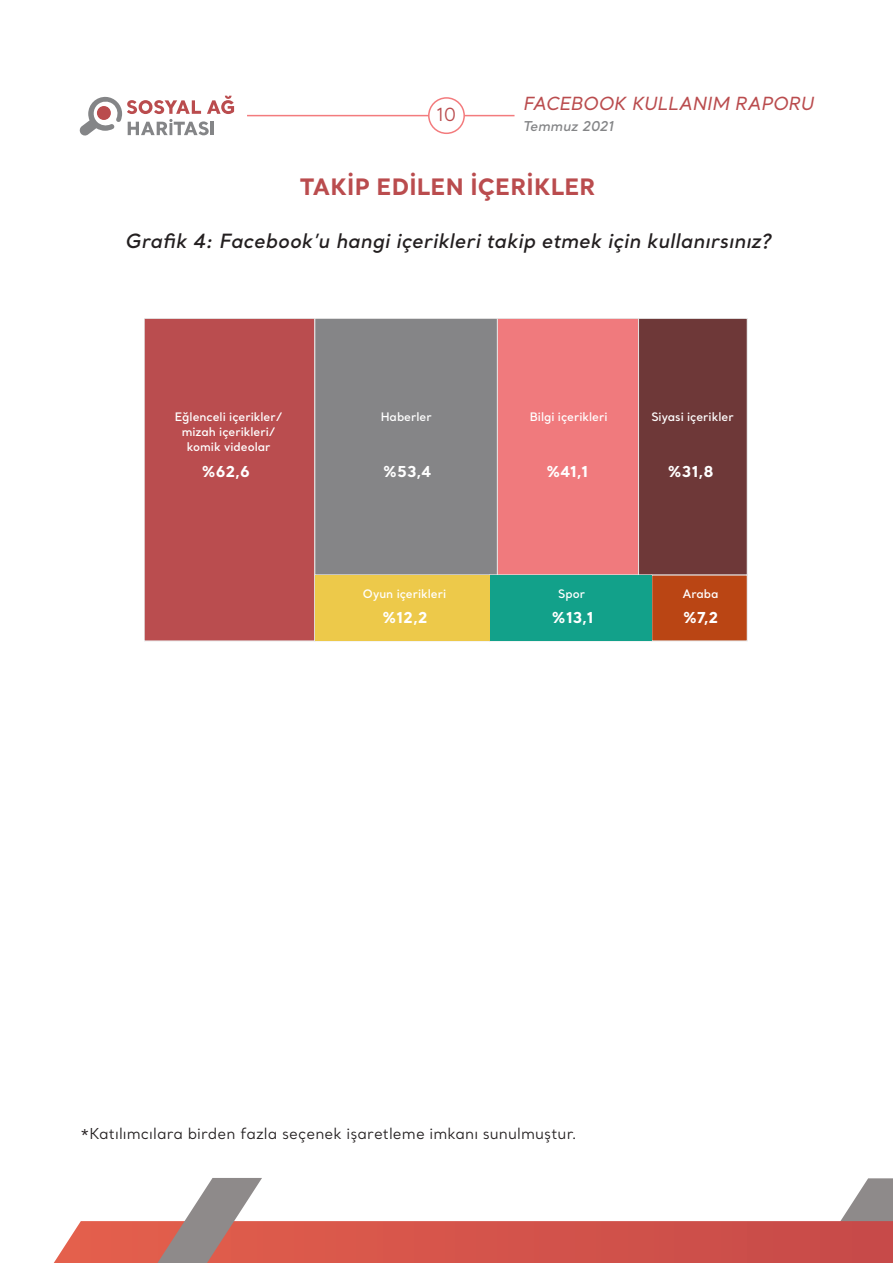
<style>
.page{position:relative;width:893px;height:1263px;background:#fff}
.page>*{position:absolute;margin:0;border:0;box-sizing:border-box;transform-origin:0 0}
.ANA_METIN{font:700 22.5px "Santral";letter-spacing:.01em;color:#ba4c4e}
.ANA_METIN-2{font:italic 600 19.5px "Santral";letter-spacing:.005em;color:#231f20}
.t1{font:italic 500 18px "Santral";letter-spacing:-.005em;color:#ba4c4e}
.t2{font:18px "Santral";color:#ba4c4e}
.ANA_METIN-3{font:15px "Santral";letter-spacing:.005em;color:#231f20}
.t3{font:700 15px "Santral";letter-spacing:-.005em;color:#fff}
.t4{font:italic 600 13.5px "Santral";color:#848587}
.t5{font:600 11.7px/14.9px "Santral";color:#fff;text-align:center}
</style>
<div class="page">
<hr style="left:247px;top:115px;width:267px;height:1px;background:#f37b7d">
<div style="left:429px;top:98px;width:35px;height:35px;background:#fff;border-radius:50%"></div>
<div style="left:428px;top:97px;width:37px;height:37px;border:2px solid #f37b7d;border-radius:50%"></div>
<svg style="left:79px;top:96px;width:155px;height:40px"></svg>
<svg style="left:54px;top:1178px;width:839px;height:85px"></svg>
<div style="left:145px;top:319px;width:170px;height:322px;background:#ba4d4f"></div>
<div style="left:145px;top:319px;width:170px;height:322px;border:1px solid #e6e6e6"></div>
<div style="left:315px;top:319px;width:182px;height:256px;background:#858587"></div>
<div style="left:497px;top:319px;width:141px;height:256px;background:#f07a7d"></div>
<div style="left:497px;top:319px;width:142px;height:256px;border:1px solid #e6e6e6"></div>
<div style="left:638px;top:319px;width:109px;height:256px;background:#6e3838"></div>
<div style="left:638px;top:319px;width:109px;height:256px;border:1px solid #e6e6e6"></div>
<div style="left:652px;top:575px;width:95px;height:66px;background:#ba4514"></div>
<div style="left:315px;top:575px;width:174px;height:66px;background:#edc94a"></div>
<div style="left:490px;top:575px;width:161px;height:66px;background:#12a18a"></div>
<h3 class="t2" style="left:436px;top:103px;width:21px">10</h3>
<h3 class="t1" style="left:523px;top:92px;width:292px">FACEBOOK KULLANIM RAPORU</h3>
<p class="t4" style="left:523px;top:117px;width:93px">Temmuz 2021</p>
<p class="ANA_METIN" style="left:300px;top:171px;width:297px">TAKİP EDİLEN İÇERİKLER</p>
<p class="ANA_METIN-2" style="left:125px;top:228px;width:647px">Grafik 4: Facebook’u hangi içerikleri takip etmek için kullanırsınız?</p>
<p class="t5" style="left:175px;top:409px;width:109px">Eğlenceli içerikler/</p>
<p class="t5" style="left:182px;top:424px;width:95px">mizah içerikleri/ komik videolar</p>
<p class="t5" style="left:381px;top:409px;width:53px">Haberler</p>
<p class="t5" style="left:530px;top:409px;width:79px">Bilgi içerikleri</p>
<p class="t5" style="left:651px;top:409px;width:84px">Siyasi içerikler</p>
<p class="t3" style="left:202px;top:461px;width:50px">%62,6</p>
<p class="t3" style="left:383px;top:461px;width:50px">%53,4</p>
<p class="t5" style="left:363px;top:586px;width:85px">Oyun içerikleri</p>
<p class="t3" style="left:382px;top:607px;width:47px">%12,2</p>
<p class="t3" style="left:546px;top:461px;width:44px">%41,1</p>
<p class="t3" style="left:667px;top:461px;width:48px">%31,8</p>
<p class="t5" style="left:558px;top:586px;width:28px">Spor</p>
<p class="t3" style="left:552px;top:607px;width:43px">%13,1</p>
<p class="t5" style="left:682px;top:586px;width:38px">Araba</p>
<p class="t3" style="left:683px;top:607px;width:37px">%7,2</p>
<p class="ANA_METIN-3" style="left:80px;top:1124px;width:499px">*Katılımcılara birden fazla seçenek işaretleme imkanı sunulmuştur.</p>
</div>
